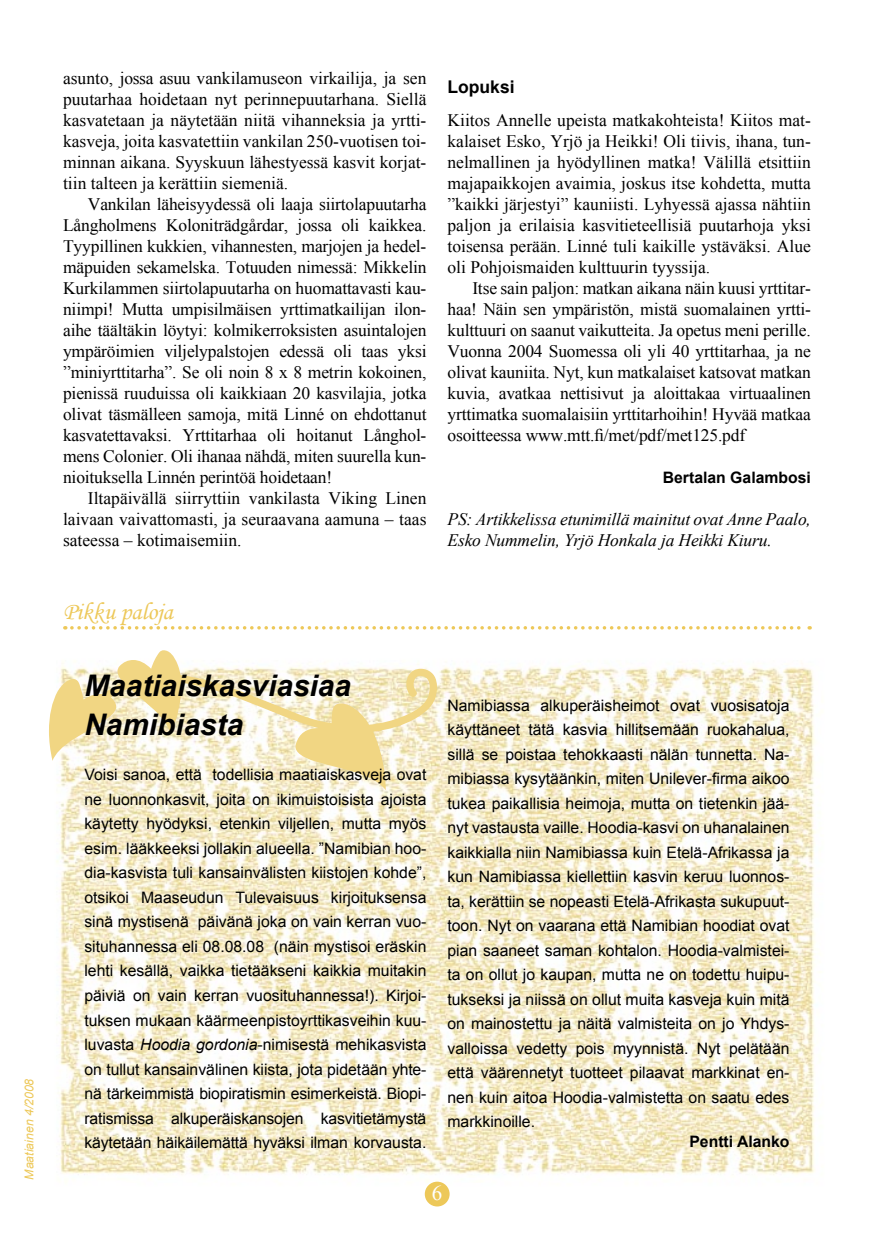
<style>
.page{position:relative;width:874px;height:1241px;background:#fff}
.page>*{position:absolute;margin:0;border:0;box-sizing:border-box;transform-origin:0 0}
.t1{font:italic 700 29.75px/38.5px "Arial";color:#000}
.t2{font:24.5px "Monotype Corsiva";color:#edc859}
.t3{font:17.5px/21px "Times New Roman";color:#000;text-align:justify}
.t4{font:italic 17.5px/21px "Times New Roman";letter-spacing:-.01em;color:#000}
.t5{font:700 17.5px "Arial";color:#000}
.t6{font:15.75px/24.5px "Arial";color:#000;text-align:justify}
.t7{font:700 15.75px "Arial";color:#000}
.t8{font:italic 12.25px "Arial";color:#edc859}
.s1{font-style:italic}
</style>
<div class="page">
<img style="left:56px;top:663px;width:760px;height:539px">
<svg style="left:49px;top:650px;width:388px;height:140px"></svg>
<div style="left:424px;top:1181px;width:25px;height:25px;background:#edc859;border-radius:50%"></div>
<svg style="left:72px;top:626px;width:737px;height:3px"></svg>
<p class="t8" style="left:21px;top:1179px;width:102px;rotate:-90deg">Maatiainen 4/2008</p>
<p class="t3" style="left:63px;top:67px;width:365px">asunto, jossa asuu vankilamuseon virkailija, ja sen puutarhaa hoidetaan nyt perinnepuutarhana. Siellä kasvatetaan ja näytetään niitä vihanneksia ja yrtti&shy;kasveja, joita kasvatettiin vankilan 250-vuotisen toi&shy;minnan aikana. Syyskuun lähestyessä kasvit korjat&shy;tiin talteen ja kerättiin siemeniä.</p>
<p class="t3" style="left:63px;top:193px;width:365px;text-indent:25px">Vankilan läheisyydessä oli laaja siirtolapuutarha Långholmens Koloniträdgårdar, jossa oli kaikkea.<br>Tyypillinen kukkien, vihannesten, marjojen ja hedel&shy;mäpuiden sekamelska. Totuuden nimessä: Mikkelin Kurkilammen siirtolapuutarha on huomattavasti kau&shy;niimpi! Mutta umpisilmäisen yrttimatkailijan ilon&shy;aihe täältäkin löytyi: kolmikerroksisten asuintalojen ympäröimien viljelypalstojen edessä oli taas yksi ”miniyrttitarha”. Se oli noin 8 x 8 metrin kokoinen, pienissä ruuduissa oli kaikkiaan 20 kasvilajia, jotka olivat täsmälleen samoja, mitä Linné on ehdottanut kasvatettavaksi. Yrttitarhaa oli hoitanut Långhol&shy;mens Colonier. Oli ihanaa nähdä, miten suurella kun&shy;nioituksella Linnén perintöä hoidetaan!</p>
<p class="t3" style="left:63px;top:487px;width:365px;text-indent:25px">Iltapäivällä siirryttiin vankilasta Viking Linen laivaan vaivattomasti, ja seuraavana aamuna – taas sateessa – kotimaisemiin.</p>
<p class="t5" style="left:447px;top:75px;width:69px">Lopuksi</p>
<p class="t3" style="left:447px;top:109px;width:365px">Kiitos Annelle upeista matkakohteista! Kiitos mat&shy;kalaiset Esko, Yrjö ja Heikki! Oli tiivis, ihana, tun&shy;nelmallinen ja hyödyllinen matka! Välillä etsittiin majapaikkojen avaimia, joskus itse kohdetta, mutta ”kaikki järjestyi” kauniisti. Lyhyessä ajassa nähtiin paljon ja erilaisia kasvitieteellisiä puutarhoja yksi toisensa perään. Linné tuli kaikille ystäväksi. Alue oli Pohjoismaiden kulttuurin tyyssija.</p>
<p class="t3" style="left:447px;top:277px;width:365px;text-indent:25px">Itse sain paljon: matkan aikana näin kuusi yrttitar&shy;haa! Näin sen ympäristön, mistä suomalainen yrtti&shy;kulttuuri on saanut vaikutteita. Ja opetus meni perille.<br>Vuonna 2004 Suomessa oli yli 40 yrttitarhaa, ja ne olivat kauniita. Nyt, kun matkalaiset katsovat matkan kuvia, avatkaa nettisivut ja aloittakaa virtuaalinen yrttimatka suomalaisiin yrttitarhoihin! Hyvää matkaa osoitteessa www.mtt.fi/met/pdf/met125.pdf</p>
<p class="t7" style="left:662px;top:467px;width:149px">Bertalan Galambosi</p>
<p class="t4" style="left:447px;top:508px;width:365px">PS: Artikkelissa etunimillä mainitut ovat Anne Paalo,<br>Esko Nummelin, Yrjö Honkala ja Heikki Kiuru.</p>
<h2 class="t2" style="left:63px;top:596px;width:111px">Pikku paloja</h2>
<h1 class="t1" style="left:84px;top:667px;width:268px">Maatiaiskasviasiaa<br>Namibiasta</h1>
<p class="t6" style="left:84px;top:762px;width:343px">Voisi sanoa, että todellisia maatiaiskasveja ovat ne luonnonkasvit, joita on ikimuistoisista ajoista käytetty hyödyksi, etenkin viljellen, mutta myös esim. lääkkeeksi jollakin alueella. ”Namibian hoo&shy;dia-kasvista tuli kansainvälisten kiistojen kohde”, otsikoi Maaseudun Tulevaisuus kirjoituksensa sinä mystisenä päivänä joka on vain kerran vuo&shy;situhannessa eli 08.08.08 (näin mystisoi eräskin lehti kesällä, vaikka tietääkseni kaikkia muitakin päiviä on vain kerran vuosituhannessa!). Kirjoi&shy;tuksen mukaan käärmeenpistoyrttikasveihin kuu&shy;luvasta <span class="s1">Hoodia gordonia</span>-nimisestä mehikasvista on tullut kansainvälinen kiista, jota pidetään yhte&shy;nä tärkeimmistä biopiratismin esimerkeistä. Biopi&shy;ratismissa alkuperäiskansojen kasvitietämystä käytetään häikäilemättä hyväksi ilman korvausta.</p>
<p class="t6" style="left:447px;top:693px;width:343px">Namibiassa alkuperäisheimot ovat vuosisatoja käyttäneet tätä kasvia hillitsemään ruokahalua, sillä se poistaa tehokkaasti nälän tunnetta. Na&shy;mibiassa kysytäänkin, miten Unilever-firma aikoo tukea paikallisia heimoja, mutta on tietenkin jää&shy;nyt vastausta vaille. Hoodia-kasvi on uhanalainen kaikkialla niin Namibiassa kuin Etelä-Afrikassa ja kun Namibiassa kiellettiin kasvin keruu luonnos&shy;ta, kerättiin se nopeasti Etelä-Afrikasta sukupuut&shy;toon. Nyt on vaarana että Namibian hoodiat ovat pian saaneet saman kohtalon. Hoodia-valmistei&shy;ta on ollut jo kaupan, mutta ne on todettu huipu&shy;tukseksi ja niissä on ollut muita kasveja kuin mitä on mainostettu ja näitä valmisteita on jo Yhdys&shy;valloissa vedetty pois myynnistä. Nyt pelätään että väärennetyt tuotteet pilaavat markkinat en&shy;nen kuin aitoa Hoodia-valmistetta on saatu edes markkinoille.</p>
<p class="t7" style="left:689px;top:1130px;width:102px">Pentti Alanko</p>
</div>
